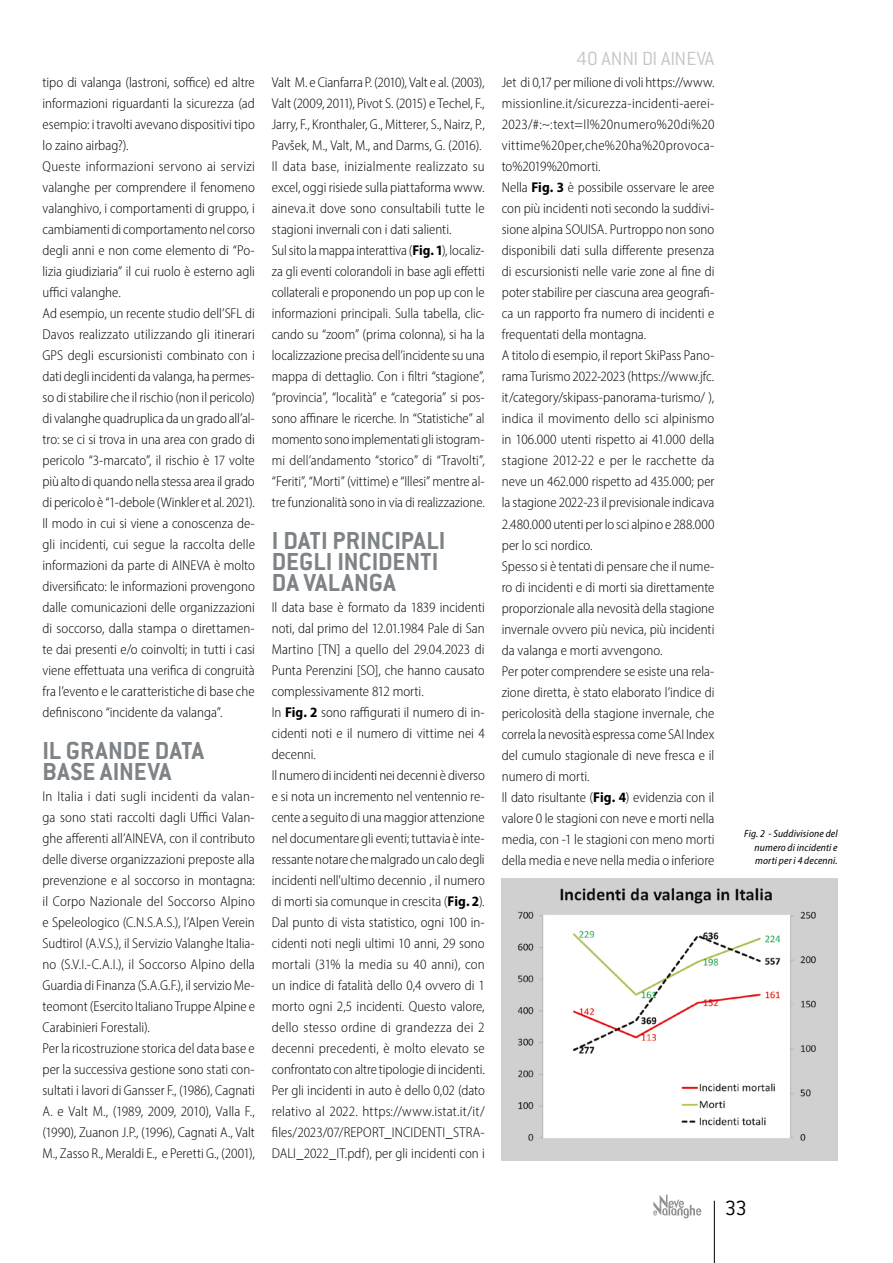
<style>
.page{position:relative;width:893px;height:1263px;background:#fff}
.page>*{position:absolute;margin:0;border:0;box-sizing:border-box;transform-origin:0 0}
.t1{font:700 27px/21px "Conduit ITC";letter-spacing:.005em;color:#7d8386}
.t2{font:300 22.5px "Conduit ITC";color:#000}
.t3{font:300 21px "Conduit ITC";letter-spacing:-.005em;color:#c6c6c6}
.t4{font:300 semi-condensed 14.25px/21px "Myriad Pro";color:#000}
.t5{font:italic semi-condensed 10.5px/13.5px "Myriad Pro";letter-spacing:.015em;color:#000;text-align:justify}
.s1{font-weight:700}
</style>
<div class="page">
<img style="left:501px;top:878px;width:337px;height:283px">
<hr style="left:714px;top:1201px;width:1px;height:62px;background:#000">
<svg style="left:653px;top:1194px;width:48px;height:24px"></svg>
<p class="t4" style="left:43px;top:72px;width:214px">tipo di valanga (lastroni, soffice) ed altre informazioni riguardanti la sicurezza (ad esempio: i travolti avevano dispositivi tipo lo zaino airbag?).<br>Queste informazioni servono ai servizi valanghe per comprendere il fenomeno valanghivo, i comportamenti di gruppo, i cambiamenti di comportamento nel corso degli anni e non come elemento di “Po&shy;lizia giudiziaria” il cui ruolo è esterno agli uffici valanghe.<br>Ad esempio, un recente studio dell’SFL di Davos realizzato utilizzando gli itinerari GPS degli escursionisti combinato con i dati degli incidenti da valanga, ha permes&shy;so di stabilire che il rischio (non il pericolo) di valanghe quadruplica da un grado all’al&shy;tro: se ci si trova in una area con grado di pericolo “3-marcato”, il rischio è 17 volte più alto di quando nella stessa area il grado di pericolo è “1-debole (Winkler et al. 2021).<br>Il modo in cui si viene a conoscenza de&shy;gli incidenti, cui segue la raccolta delle informazioni da parte di AINEVA è molto diversificato: le informazioni provengono dalle comunicazioni delle organizzazioni di soccorso, dalla stampa o direttamen&shy;te dai presenti e/o coinvolti; in tutti i casi viene effettuata una verifica di congruità fra l’evento e le caratteristiche di base che definiscono “incidente da valanga”.</p>
<h1 class="t1" style="left:43px;top:740px;width:163px">IL GRANDE DATA<br>BASE AINEVA</h1>
<p class="t4" style="left:43px;top:786px;width:214px">In Italia i dati sugli incidenti da valan&shy;ga sono stati raccolti dagli Uffici Valan&shy;ghe afferenti all’AINEVA, con il contributo delle diverse organizzazioni preposte alla prevenzione e al soccorso in montagna: il Corpo Nazionale del Soccorso Alpino e Speleologico (C.N.S.A.S.), l’Alpen Verein Sudtirol (A.V.S.), il Servizio Valanghe Italia&shy;no (S.V.I.-C.A.I.), il Soccorso Alpino della Guardia di Finanza (S.A.G.F.), il servizio Me&shy;teomont (Esercito Italiano Truppe Alpine e Carabinieri Forestali).<br>Per la ricostruzione storica del data base e per la successiva gestione sono stati con&shy;sultati i lavori di Gansser F., (1986), Cagnati A. e Valt M., (1989, 2009, 2010), Valla F., (1990), Zuanon J.P., (1996), Cagnati A., Valt M., Zasso R., Meraldi E., e Peretti G., (2001),</p>
<p class="t4" style="left:272px;top:72px;width:214px">Valt M. e Cianfarra P. (2010), Valt e al. (2003), Valt (2009, 2011), Pivot S. (2015) e Techel, F., Jarry, F., Kronthaler, G., Mitterer, S., Nairz, P., Pavšek, M., Valt, M., and Darms, G. (2016).<br>Il data base, inizialmente realizzato su excel, oggi risiede sulla piattaforma www. aineva.it dove sono consultabili tutte le stagioni invernali con i dati salienti.<br>Sul sito la mappa interattiva (<span class="s1">Fig. 1</span>), localiz&shy;za gli eventi colorandoli in base agli effetti collaterali e proponendo un pop up con le informazioni principali. Sulla tabella, clic&shy;cando su “zoom” (prima colonna), si ha la localizzazione precisa dell’incidente su una mappa di dettaglio. Con i filtri “stagione”, “provincia”, “località” e “categoria” si pos&shy;sono affinare le ricerche. In “Statistiche” al momento sono implementati gli istogram&shy;mi dell’andamento “storico” di “Travolti”, “Feriti”, “Morti” (vittime) e “Illesi” mentre al&shy;tre funzionalità sono in via di realizzazione.</p>
<h1 class="t1" style="left:272px;top:530px;width:175px">I DATI PRINCIPALI<br>DEGLI INCIDENTI<br>DA VALANGA</h1>
<p class="t4" style="left:272px;top:597px;width:214px">Il data base è formato da 1839 incidenti noti, dal primo del 12.01.1984 Pale di San Martino [TN] a quello del 29.04.2023 di Punta Perenzini [SO], che hanno causato complessivamente 812 morti.<br>In <span class="s1">Fig. 2</span> sono raffigurati il numero di in&shy;cidenti noti e il numero di vittime nei 4 decenni.<br>Il numero di incidenti nei decenni è diverso e si nota un incremento nel ventennio re&shy;cente a seguito di una maggior attenzione nel documentare gli eventi; tuttavia è inte&shy;ressante notare che malgrado un calo degli incidenti nell'ultimo decennio , il numero di morti sia comunque in crescita (<span class="s1">Fig. 2</span>).<br>Dal punto di vista statistico, ogni 100 in&shy;cidenti noti negli ultimi 10 anni, 29 sono mortali (31% la media su 40 anni), con un indice di fatalità dello 0,4 ovvero di 1 morto ogni 2,5 incidenti. Questo valore, dello stesso ordine di grandezza dei 2 decenni precedenti, è molto elevato se confrontato con altre tipologie di incidenti.<br>Per gli incidenti in auto è dello 0,02 (dato relativo al 2022. https://www.istat.it/it/ files/2023/07/REPORT_INCIDENTI_STRA-DALI_2022_IT.pdf), per gli incidenti con i</p>
<h3 class="t3" style="left:576px;top:47px;width:139px">40 ANNI DI AINEVA</h3>
<p class="t4" style="left:502px;top:72px;width:214px">Jet di 0,17 per milione di voli https://www. missionline.it/sicurezza-incidenti-aerei-2023/#:~:text=Il%20numero%20di%20 vittime%20per,che%20ha%20provoca&shy;to%2019%20morti.<br>Nella <span class="s1">Fig. 3</span> è possibile osservare le aree con più incidenti noti secondo la suddivi&shy;sione alpina SOUISA. Purtroppo non sono disponibili dati sulla differente presenza di escursionisti nelle varie zone al fine di poter stabilire per ciascuna area geografi&shy;ca un rapporto fra numero di incidenti e frequentati della montagna.<br>A titolo di esempio, il report SkiPass Pano&shy;rama Turismo 2022-2023 (https://www.jfc. it/category/skipass-panorama-turismo/ ), indica il movimento dello sci alpinismo in 106.000 utenti rispetto ai 41.000 della stagione 2012-22 e per le racchette da neve un 462.000 rispetto ad 435.000; per la stagione 2022-23 il previsionale indicava 2.480.000 utenti per lo sci alpino e 288.000 per lo sci nordico.<br>Spesso si è tentati di pensare che il nume&shy;ro di incidenti e di morti sia direttamente proporzionale alla nevosità della stagione invernale ovvero più nevica, più incidenti da valanga e morti avvengono.<br>Per poter comprendere se esiste una rela&shy;zione diretta, è stato elaborato l’indice di pericolosità della stagione invernale, che correla la nevosità espressa come SAI Index del cumulo stagionale di neve fresca e il numero di morti.<br>Il dato risultante (<span class="s1">Fig. 4</span>) evidenzia con il valore 0 le stagioni con neve e morti nella media, con -1 le stagioni con meno morti della media e neve nella media o inferiore</p>
<p class="t5" style="left:755px;top:827px;width:85px;text-indent:-10px">Fig. 2 - Suddivisione del numero di incidenti e morti per i 4 decenni.</p>
<h2 class="t2" style="left:725px;top:1195px;width:24px">33</h2>
</div>
